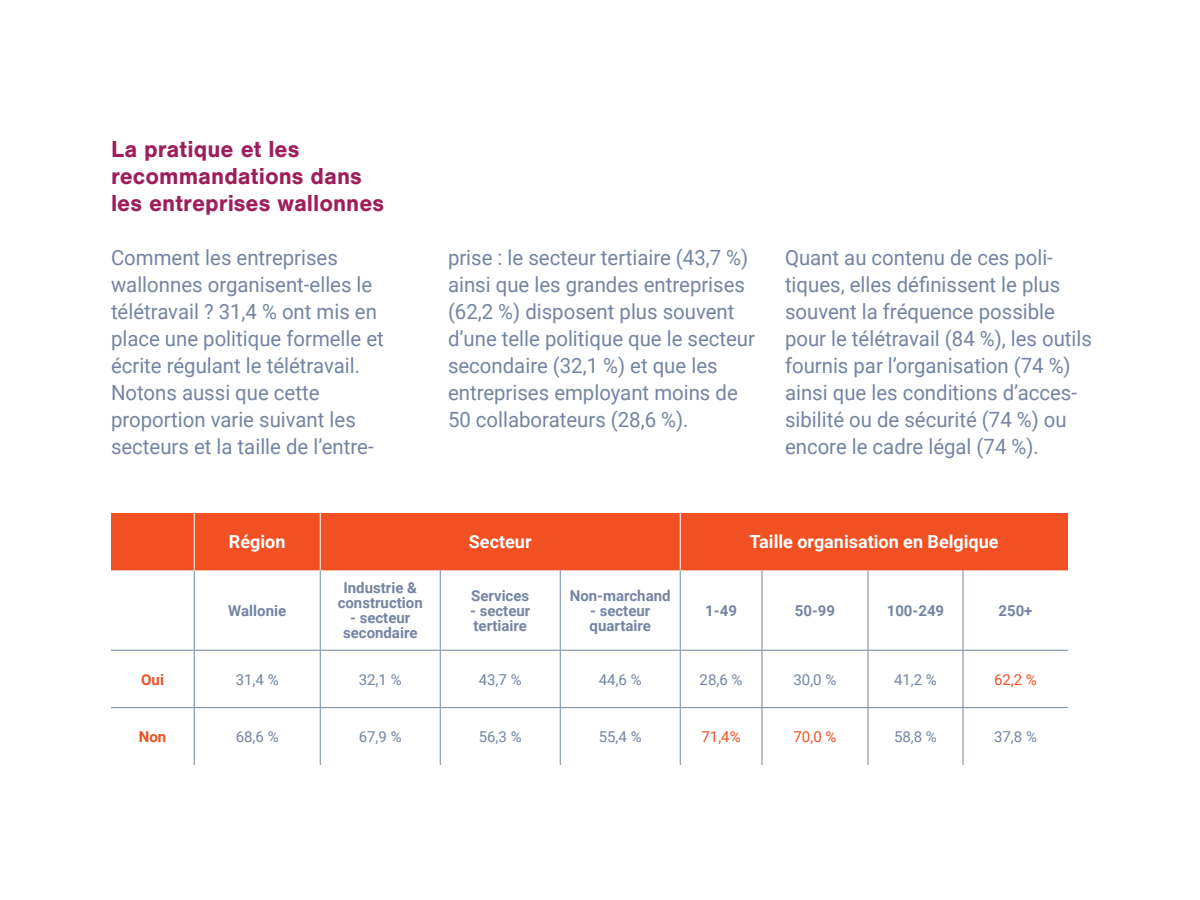
<style>
.page{position:relative;width:1200px;height:900px;background:#fff}
.page>*{position:absolute;margin:0;border:0;box-sizing:border-box;transform-origin:0 0}
.t1{font:700 24px/27px "Nimbus San";color:#9e1e5b}
.t2{font:21px/27px "Roboto";color:#7385a3}
.t3{font:700 18px "Roboto";color:#fff}
.t4{font:700 15px/15px "Roboto";color:#7385a3;text-align:center}
.t5{font:15px "Roboto";color:#7385a3}
.t6{font:15px "Roboto";color:#f15022}
.t7{font:700 15px "Roboto";color:#f15022}
</style>
<div class="page">
<div style="left:111px;top:513px;width:957px;height:57px;background:#f15022"></div>
<hr style="left:194px;top:570px;width:1px;height:80px;background:#7385a3">
<hr style="left:320px;top:570px;width:1px;height:80px;background:#7385a3">
<hr style="left:440px;top:570px;width:1px;height:80px;background:#7385a3">
<hr style="left:560px;top:570px;width:1px;height:80px;background:#7385a3">
<hr style="left:680px;top:570px;width:1px;height:80px;background:#7385a3">
<hr style="left:762px;top:570px;width:1px;height:80px;background:#7385a3">
<hr style="left:868px;top:570px;width:1px;height:80px;background:#7385a3">
<hr style="left:963px;top:570px;width:1px;height:80px;background:#7385a3">
<hr style="left:111px;top:650px;width:83px;height:1px;background:#7385a3">
<hr style="left:194px;top:650px;width:126px;height:1px;background:#7385a3">
<hr style="left:194px;top:651px;width:1px;height:56px;background:#7385a3">
<hr style="left:320px;top:650px;width:120px;height:1px;background:#7385a3">
<hr style="left:320px;top:651px;width:1px;height:56px;background:#7385a3">
<hr style="left:440px;top:650px;width:120px;height:1px;background:#7385a3">
<hr style="left:440px;top:651px;width:1px;height:56px;background:#7385a3">
<hr style="left:560px;top:650px;width:120px;height:1px;background:#7385a3">
<hr style="left:560px;top:651px;width:1px;height:56px;background:#7385a3">
<hr style="left:680px;top:650px;width:82px;height:1px;background:#7385a3">
<hr style="left:680px;top:651px;width:1px;height:56px;background:#7385a3">
<hr style="left:762px;top:650px;width:106px;height:1px;background:#7385a3">
<hr style="left:762px;top:651px;width:1px;height:56px;background:#7385a3">
<hr style="left:868px;top:650px;width:95px;height:1px;background:#7385a3">
<hr style="left:868px;top:651px;width:1px;height:56px;background:#7385a3">
<hr style="left:963px;top:650px;width:105px;height:1px;background:#7385a3">
<hr style="left:963px;top:651px;width:1px;height:56px;background:#7385a3">
<hr style="left:111px;top:707px;width:83px;height:1px;background:#7385a3">
<hr style="left:194px;top:707px;width:126px;height:1px;background:#7385a3">
<hr style="left:194px;top:708px;width:1px;height:57px;background:#7385a3">
<hr style="left:320px;top:707px;width:120px;height:1px;background:#7385a3">
<hr style="left:320px;top:708px;width:1px;height:57px;background:#7385a3">
<hr style="left:440px;top:707px;width:120px;height:1px;background:#7385a3">
<hr style="left:440px;top:708px;width:1px;height:57px;background:#7385a3">
<hr style="left:560px;top:707px;width:120px;height:1px;background:#7385a3">
<hr style="left:560px;top:708px;width:1px;height:57px;background:#7385a3">
<hr style="left:680px;top:707px;width:82px;height:1px;background:#7385a3">
<hr style="left:680px;top:708px;width:1px;height:57px;background:#7385a3">
<hr style="left:762px;top:707px;width:106px;height:1px;background:#7385a3">
<hr style="left:762px;top:708px;width:1px;height:57px;background:#7385a3">
<hr style="left:868px;top:707px;width:95px;height:1px;background:#7385a3">
<hr style="left:868px;top:708px;width:1px;height:57px;background:#7385a3">
<hr style="left:963px;top:707px;width:105px;height:1px;background:#7385a3">
<hr style="left:963px;top:708px;width:1px;height:57px;background:#7385a3">
<hr style="left:194px;top:513px;width:1px;height:57px;background:#fff">
<hr style="left:320px;top:513px;width:1px;height:57px;background:#fff">
<hr style="left:680px;top:513px;width:1px;height:57px;background:#fff">
<p class="t1" style="left:111px;top:136px;width:275px">La pratique et les recommandations dans les entreprises wallonnes</p>
<p class="t2" style="left:111px;top:243px;width:274px">Comment les entreprises wallonnes organisent-elles le télétravail ? 31,4 % ont mis en place une politique formelle et écrite régulant le télétravail.<br>Notons aussi que cette proportion varie suivant les secteurs et la taille de l’entre-</p>
<p class="t2" style="left:448px;top:243px;width:309px">prise : le secteur tertiaire (43,7 %) ainsi que les grandes entreprises (62,2 %) disposent plus souvent d’une telle politique que le secteur secondaire (32,1 %) et que les entreprises employant moins de<br>50 collaborateurs (28,6 %).</p>
<p class="t2" style="left:785px;top:243px;width:309px">Quant au contenu de ces poli&shy;tiques, elles définissent le plus souvent la fréquence possible pour le télétravail (84 %), les outils fournis par l’organisation (74 %) ainsi que les conditions d’acces&shy;sibilité ou de sécurité (74 %) ou encore le cadre légal (74 %).</p>
<p class="t3" style="left:229px;top:529px;width:58px">Région</p>
<p class="t3" style="left:469px;top:529px;width:64px">Secteur</p>
<p class="t3" style="left:750px;top:529px;width:251px">Taille organisation en Belgique</p>
<p class="t4" style="left:228px;top:603px;width:59px">Wallonie</p>
<p class="t4" style="left:338px;top:580px;width:87px">Industrie &amp; construction</p>
<p class="t4" style="left:343px;top:610px;width:76px">- secteur secondaire</p>
<p class="t4" style="left:471px;top:588px;width:60px">Services</p>
<p class="t4" style="left:470px;top:603px;width:62px;text-align:left">- secteur tertiaire</p>
<p class="t4" style="left:570px;top:588px;width:102px">Non-marchand</p>
<p class="t4" style="left:590px;top:603px;width:63px;text-align:left">- secteur quartaire</p>
<p class="t4" style="left:705px;top:603px;width:33px">1-49</p>
<p class="t4" style="left:795px;top:603px;width:42px">50-99</p>
<p class="t4" style="left:887px;top:603px;width:59px">100-249</p>
<p class="t4" style="left:998px;top:603px;width:36px">250+</p>
<p class="t7" style="left:141px;top:669px;width:24px">Oui</p>
<p class="t5" style="left:236px;top:669px;width:44px">31,4 %</p>
<p class="t5" style="left:359px;top:669px;width:44px">32,1 %</p>
<p class="t5" style="left:479px;top:669px;width:44px">43,7 %</p>
<p class="t5" style="left:599px;top:669px;width:44px">44,6 %</p>
<p class="t5" style="left:700px;top:669px;width:44px">28,6 %</p>
<p class="t5" style="left:794px;top:669px;width:44px">30,0 %</p>
<p class="t5" style="left:894px;top:669px;width:44px">41,2 %</p>
<p class="t6" style="left:994px;top:669px;width:44px">62,2 %</p>
<p class="t7" style="left:139px;top:726px;width:29px">Non</p>
<p class="t5" style="left:236px;top:726px;width:44px">68,6 %</p>
<p class="t5" style="left:359px;top:726px;width:44px">67,9 %</p>
<p class="t5" style="left:479px;top:726px;width:44px">56,3 %</p>
<p class="t5" style="left:599px;top:726px;width:44px">55,4 %</p>
<p class="t6" style="left:702px;top:726px;width:41px">71,4%</p>
<p class="t6" style="left:794px;top:726px;width:44px">70,0 %</p>
<p class="t5" style="left:894px;top:726px;width:44px">58,8 %</p>
<p class="t5" style="left:994px;top:726px;width:44px">37,8 %</p>
</div>
